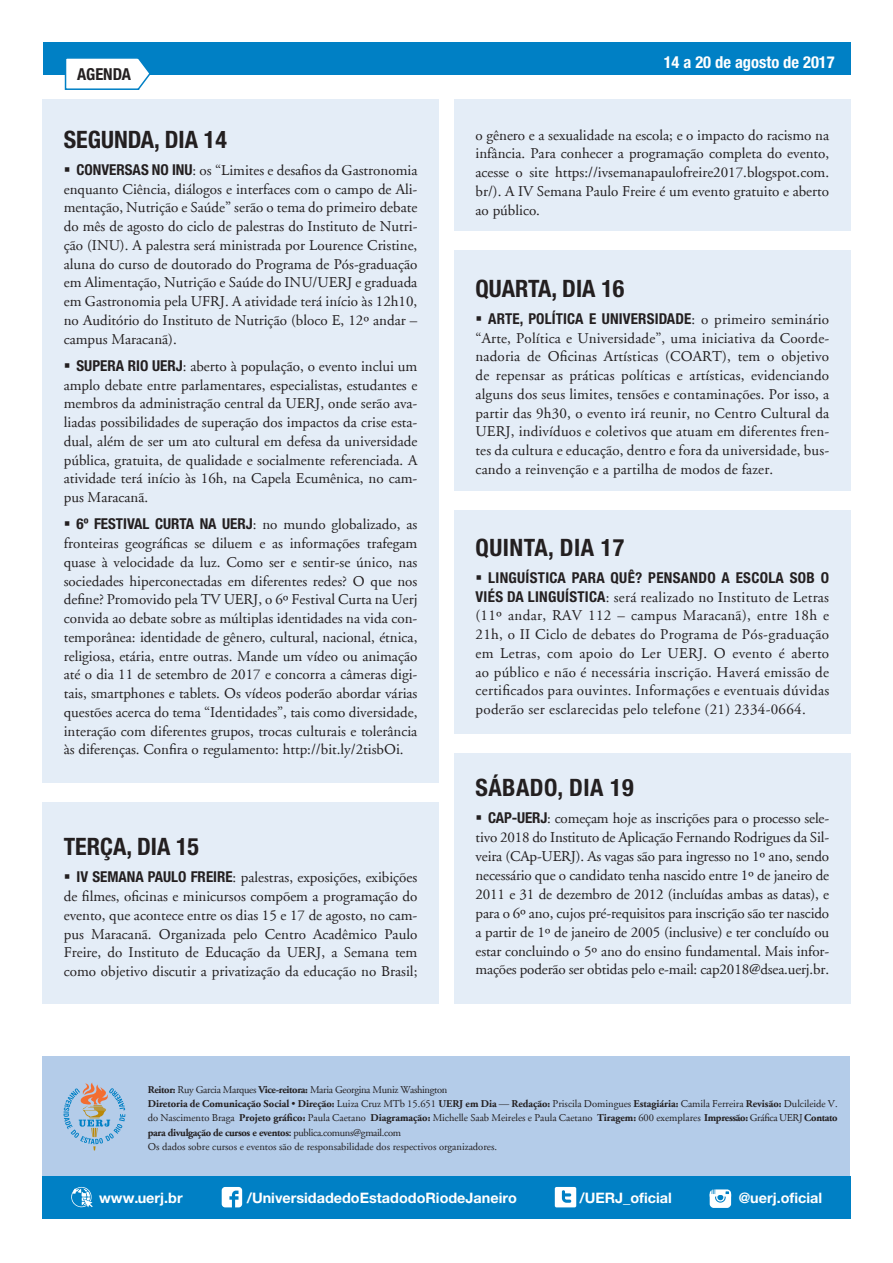
<style>
.page{position:relative;width:893px;height:1263px;background:#fff}
.page>*{position:absolute;margin:0;border:0;box-sizing:border-box;transform-origin:0 0}
.t1{font:700 condensed 24px "Helvetica Neue";color:#231f20}
.t2{font:700 condensed 24px "Helvetica Neue";letter-spacing:.02em;color:#231f20}
.t3{font:700 condensed 16.5px "Helvetica Neue";color:#fff}
.t4{font:700 condensed 16.5px "Helvetica Neue";color:#231f20}
.t5{font:15px/18.8px "Adobe Garamond";color:#231f20;text-align:justify}
.t6{font:700 condensed 15px "Helvetica Neue";letter-spacing:.02em;color:#231f20}
.t7{font:700 14.4px "Helvetica Neue";color:#fff}
.t8{font:10.5px/14.2px "Adobe Garamond";color:#231f20}
.s1{font-family:"Helvetica Neue";font-weight:700;font-stretch:condensed}
.s2{font-family:"Adobe Garamond";font-weight:400;font-stretch:normal}
.s3{font-weight:700}
.s4{font-family:"Garamond";font-weight:700}
</style>
<div class="page">
<div style="left:43px;top:1056px;width:807px;height:121px;background:#b4cce9"></div>
<svg style="left:64px;top:1082px;width:61px;height:68px"></svg>
<div style="left:43px;top:42px;width:808px;height:33px;background:#0080c5"></div>
<div style="left:43px;top:99px;width:396px;height:904px;background:#e4edf7"></div>
<div style="left:454px;top:99px;width:396px;height:904px;background:#e4edf7"></div>
<svg style="left:64px;top:58px;width:86px;height:32px"></svg>
<div style="left:43px;top:1176px;width:808px;height:43px;background:#0080c5"></div>
<svg style="left:71px;top:1186px;width:22px;height:22px"></svg>
<svg style="left:222px;top:1187px;width:20px;height:20px"></svg>
<svg style="left:555px;top:1187px;width:21px;height:20px"></svg>
<svg style="left:710px;top:1189px;width:21px;height:19px"></svg>
<div style="left:36px;top:783px;width:409px;height:18px;background:#fff"></div>
<div style="left:448px;top:491px;width:409px;height:19px;background:#fff"></div>
<div style="left:448px;top:231px;width:409px;height:19px;background:#fff"></div>
<div style="left:445px;top:734px;width:410px;height:19px;background:#fff"></div>
<p class="t4" style="left:77px;top:64px;width:55px">AGENDA</p>
<h1 class="t1" style="left:64px;top:125px;width:165px">SEGUNDA, DIA 14</h1>
<p class="t5" style="left:64px;top:161px;width:355px;text-indent:13px"><span class="s1">CONVERSAS NO INU</span>: os “Limites e desafios da Gastronomia enquanto Ciência, diálogos e interfaces com o campo de Ali&shy;mentação, Nutrição e Saúde” serão o tema do primeiro debate do mês de agosto do ciclo de palestras do Instituto de Nutri&shy;ção (INU). A palestra será ministrada por Lourence Cristine, aluna do curso de doutorado do Programa de Pós-graduação em Alimentação, Nutrição e Saúde do INU/UERJ e graduada em Gastronomia pela UFRJ. A atividade terá início às 12h10, no Auditório do Instituto de Nutrição (bloco E, 12º andar – campus Maracanã).</p>
<p class="t5" style="left:64px;top:357px;width:355px;text-indent:13px"><span class="s1">SUPERA RIO UERJ</span>: aberto à população, o evento inclui um amplo debate entre parlamentares, especialistas, estudantes e membros da administração central da UERJ, onde serão ava&shy;liadas possibilidades de superação dos impactos da crise esta&shy;dual, além de ser um ato cultural em defesa da universidade pública, gratuita, de qualidade e socialmente referenciada. A atividade terá início às 16h, na Capela Ecumênica, no cam&shy;pus Maracanã.</p>
<p class="t5" style="left:64px;top:516px;width:355px;text-indent:13px"><span class="s1">6º FESTIVAL CURTA NA UERJ</span>: no mundo globalizado, as fronteiras geográficas se diluem e as informações trafegam quase à velocidade da luz. Como ser e sentir-se único, nas sociedades hiperconectadas em diferentes redes? O que nos define? Promovido pela TV UERJ, o 6º Festival Curta na Uerj convida ao debate sobre as múltiplas identidades na vida con&shy;temporânea: identidade de gênero, cultural, nacional, étnica, religiosa, etária, entre outras. Mande um vídeo ou animação até o dia 11 de setembro de 2017 e concorra a câmeras digi&shy;tais, smartphones e tablets. Os vídeos poderão abordar várias questões acerca do tema “Identidades”, tais como diversidade, interação com diferentes grupos, trocas culturais e tolerância às diferenças. Confira o regulamento: http://bit.ly/2tisbOi.</p>
<h1 class="t1" style="left:64px;top:832px;width:137px">TERÇA, DIA 15</h1>
<p class="t5" style="left:64px;top:868px;width:355px;text-indent:13px"><span class="s1">IV SEMANA PAULO FREIRE</span>: palestras, exposições, exibições de filmes, oficinas e minicursos compõem a programação do evento, que acontece entre os dias 15 e 17 de agosto, no cam&shy;pus Maracanã. Organizada pelo Centro Acadêmico Paulo Freire, do Instituto de Educação da UERJ, a Semana tem como objetivo discutir a privatização da educação no Brasil;</p>
<p class="t3" style="left:664px;top:52px;width:173px">14 a 20 de agosto de 2017</p>
<p class="t5" style="left:476px;top:126px;width:355px">o gênero e a sexualidade na escola; e o impacto do racismo na infância. Para conhecer a programação completa do evento, acesse o site https://ivsemanapaulofreire2017.blogspot.com. br/). A IV Semana Paulo Freire é um evento gratuito e aberto ao público.</p>
<h1 class="t1" style="left:476px;top:273px;width:150px">QUARTA, DIA 16</h1>
<p class="t6" style="left:488px;top:309px;width:342px">ARTE, POLÍTICA E UNIVERSIDADE<span class="s2">: o primeiro seminário</span></p>
<p class="t5" style="left:476px;top:329px;width:355px">“Arte, Política e Universidade”, uma iniciativa da Coorde&shy;nadoria de Oficinas Artísticas (COART), tem o objetivo de repensar as práticas políticas e artísticas, evidenciando alguns dos seus limites, tensões e contaminações. Por isso, a partir das 9h30, o evento irá reunir, no Centro Cultural da UERJ, indivíduos e coletivos que atuam em diferentes fren&shy;tes da cultura e educação, dentro e fora da universidade, bus&shy;cando a reinvenção e a partilha de modos de fazer.</p>
<h1 class="t2" style="left:476px;top:532px;width:150px">QUINTA, DIA 17</h1>
<p class="t6" style="left:488px;top:568px;width:342px">LINGUíSTICA PARA QUÊ? PENSANDO A ESCOLA SOB O</p>
<p class="t5" style="left:476px;top:588px;width:355px"><span class="s1">VIÉS DA LINGUÍSTICA</span>: será realizado no Instituto de Letras (11º andar, RAV 112 – campus Maracanã), entre 18h e 21h, o II Ciclo de debates do Programa de Pós-graduação em Letras, com apoio do Ler UERJ. O evento é aberto ao público e não é necessária inscrição. Haverá emissão de certificados para ouvintes. Informações e eventuais dúvidas poderão ser esclarecidas pelo telefone (21) 2334-0664.</p>
<h1 class="t2" style="left:476px;top:773px;width:160px">SÁBADO, DIA 19</h1>
<p class="t5" style="left:476px;top:809px;width:355px;text-indent:13px"><span class="s1">CAp-UERJ</span>: começam hoje as inscrições para o processo sele&shy;tivo 2018 do Instituto de Aplicação Fernando Rodrigues da Sil&shy;veira (CAp-UERJ). As vagas são para ingresso no 1º ano, sendo necessário que o candidato tenha nascido entre 1º de janeiro de 2011 e 31 de dezembro de 2012 (incluídas ambas as datas), e para o 6º ano, cujos pré-requisitos para inscrição são ter nascido a partir de 1º de janeiro de 2005 (inclusive) e ter concluído ou estar concluindo o 5º ano do ensino fundamental. Mais infor&shy;mações poderão ser obtidas pelo e-mail: cap2018@dsea.uerj.br.</p>
<p class="t8" style="left:148px;top:1083px;width:691px"><span class="s3">Reitor:</span> Ruy Garcia Marques <span class="s3">Vice-reitora:</span> Maria Georgina Muniz Washington<br><span class="s3">Diretoria de Comunicação Social</span> • <span class="s3">Direção:</span> Luiza Cruz MTb 15.651 <span class="s3">UERJ em Dia</span> — <span class="s3">Redação:</span> Priscila Domingues <span class="s3">Estagiária:</span> Camila Ferreira <span class="s3">Revisão:</span> Dulcileide V. do Nascimento Braga <span class="s3">Projeto gráfico:</span> Paula Caetano <span class="s3">Diagramação:</span> Michelle Saab Meireles e Paula Caetano <span class="s3">Tiragem:</span> 600 exemplares <span class="s3">Impressão:</span> Gráfica UERJ <span class="s3">Contato para divulgação de cursos e eventos</span><span class="s4">:</span> publica.comuns@gmail.com<br>Os dados sobre cursos e eventos são de responsabilidade dos respectivos organizadores.</p>
<p class="t7" style="left:99px;top:1189px;width:85px">www.uerj.br</p>
<p class="t7" style="left:247px;top:1189px;width:272px">/UniversidadedoEstadodoRiodeJaneiro</p>
<p class="t7" style="left:579px;top:1189px;width:94px">/UERJ_oficial</p>
<p class="t7" style="left:739px;top:1189px;width:85px">@uerj.oficial</p>
</div>
